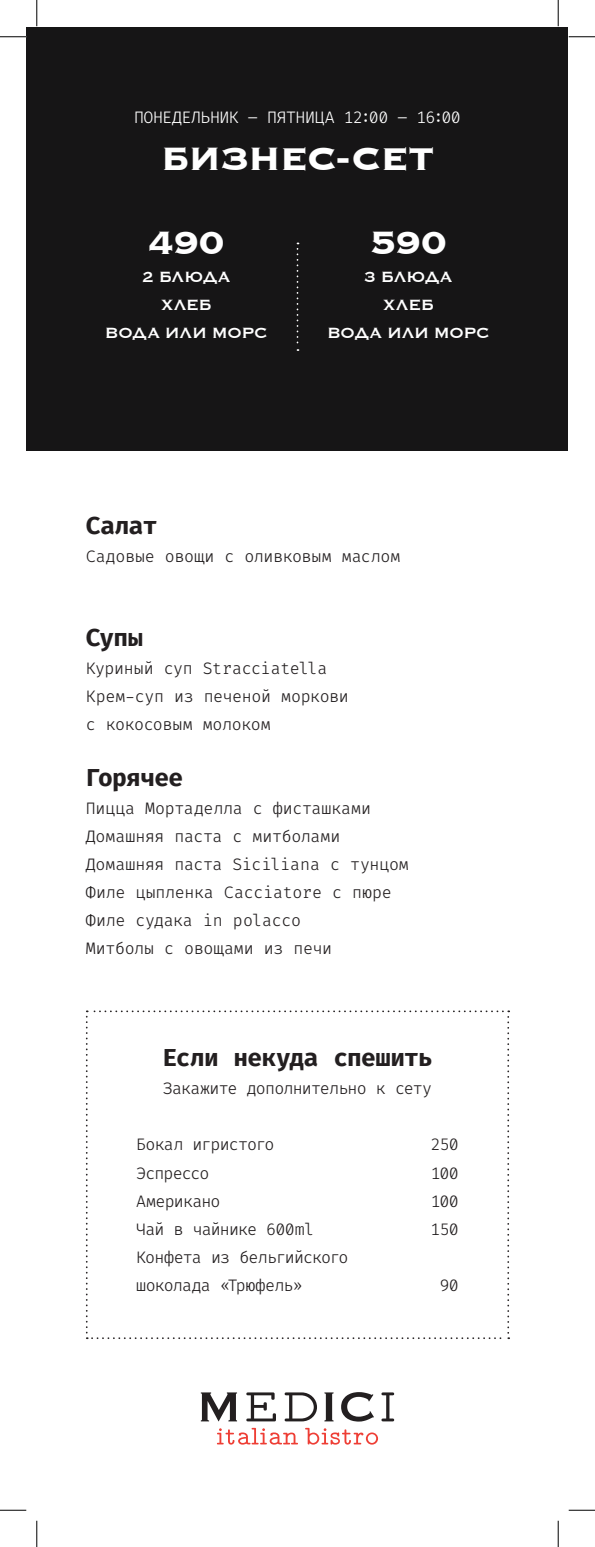
<style>
.page{position:relative;width:595px;height:1547px;background:#fff}
.page>*{position:absolute;margin:0;border:0;box-sizing:border-box;transform-origin:0 0}
.зг_1{font:700 42px "Copperplate";letter-spacing:-.02em;color:#fff}
.Paragraph_Style_3{font:700 24.5px "Fira Mono";letter-spacing:-.025em;color:#231f20}
.t1{font:19.25px "Copperplate";letter-spacing:-.02em;color:#fff}
.t2{font:300 16.62px/28px "Fira Code";letter-spacing:-.025em;color:#231f20}
.t3{font:300 16.62px/28px "Fira Code";letter-spacing:-.05em;color:#231f20}
.Paragraph_Style_5{font:300 16.62px "Fira Code";letter-spacing:-.03em;color:#fff}
.t4{font:300 16.62px "Fira Code";letter-spacing:-.045em;color:#231f20}
</style>
<div class="page">
<div style="left:27px;top:27px;width:541px;height:423px;background:#161516"></div>
<svg style="left:296px;top:243px;width:2px;height:108px"></svg>
<svg style="left:86px;top:1010px;width:423px;height:329px"></svg>
<svg style="left:217px;top:1428px;width:81px;height:16px"></svg>
<svg style="left:305px;top:1428px;width:73px;height:16px"></svg>
<svg style="left:246px;top:1392px;width:30px;height:29px"></svg>
<svg style="left:284px;top:1392px;width:33px;height:29px"></svg>
<svg style="left:381px;top:1392px;width:13px;height:29px"></svg>
<svg style="left:201px;top:1392px;width:36px;height:29px"></svg>
<svg style="left:324px;top:1392px;width:9px;height:29px"></svg>
<svg style="left:341px;top:1392px;width:33px;height:29px"></svg>
<svg style="left:0;top:36px;width:26px;height:1px"></svg>
<svg style="left:568px;top:36px;width:26px;height:1px"></svg>
<svg style="left:0;top:1510px;width:26px;height:1px"></svg>
<svg style="left:568px;top:1510px;width:26px;height:1px"></svg>
<svg style="left:36px;top:0;width:1px;height:26px"></svg>
<svg style="left:36px;top:1521px;width:1px;height:26px"></svg>
<svg style="left:557px;top:0;width:1px;height:26px"></svg>
<svg style="left:557px;top:1521px;width:1px;height:26px"></svg>
<p class="Paragraph_Style_5" style="left:134px;top:105px;width:328px">ПОНЕДЕЛЬНИК – ПЯТНИЦА 12:00 – 16:00</p>
<p class="зг_1" style="left:161px;top:131px;width:275px">БИЗНЕС-СЕТ</p>
<p class="зг_1" style="left:148px;top:215px;width:78px">490</p>
<p class="зг_1" style="left:370px;top:215px;width:78px">590</p>
<p class="t1" style="left:142px;top:265px;width:90px">2 БЛЮДА</p>
<p class="t1" style="left:161px;top:293px;width:53px">ХЛЕБ</p>
<p class="t1" style="left:105px;top:321px;width:164px">ВОДА ИЛИ МОРС</p>
<p class="t1" style="left:364px;top:265px;width:90px">3 БЛЮДА</p>
<p class="t1" style="left:383px;top:293px;width:53px">ХЛЕБ</p>
<p class="t1" style="left:327px;top:321px;width:164px">ВОДА ИЛИ МОРС</p>
<p class="Paragraph_Style_3" style="left:86px;top:509px;width:73px">Салат</p>
<p class="t2" style="left:86px;top:544px;width:316px">Садовые овощи с оливковым маслом</p>
<p class="Paragraph_Style_3" style="left:86px;top:621px;width:58px">Супы</p>
<p class="t2" style="left:86px;top:656px;width:243px">Куриный суп Stracсiatella</p>
<p class="t2" style="left:86px;top:684px;width:264px">Крем-суп из печеной моркови с кокосовым молоком</p>
<p class="Paragraph_Style_3" style="left:86px;top:761px;width:99px">Горячее</p>
<p class="t2" style="left:86px;top:796px;width:286px">Пицца Мортаделла с фисташками</p>
<p class="t2" style="left:86px;top:824px;width:256px">Домашняя паста с митболами</p>
<p class="t2" style="left:86px;top:852px;width:324px">Домашняя паста Siciliana с тунцом</p>
<p class="t2" style="left:86px;top:880px;width:307px">Филе цыпленка Cacciatore с пюре</p>
<p class="t2" style="left:86px;top:908px;width:217px">Филе судака in polacco</p>
<p class="t2" style="left:86px;top:936px;width:248px">Митболы с овощами из печи</p>
<p class="Paragraph_Style_3" style="left:162px;top:1041px;width:272px">Если некуда спешить</p>
<p class="t3" style="left:163px;top:1076px;width:271px">Закажите дополнительно к сету</p>
<p class="t3" style="left:136px;top:1132px;width:140px">Бокал игристого</p>
<p class="t3" style="left:136px;top:1160px;width:75px">Эспрессо</p>
<p class="t4" style="left:136px;top:1189px;width:86px">Американо</p>
<p class="t3" style="left:136px;top:1216px;width:179px">Чай в чайнике 600ml</p>
<p class="t3" style="left:136px;top:1244px;width:214px">Конфета из бельгийского шоколада «Трюфель»</p>
<p class="t2" style="left:430px;top:1132px;width:30px">250</p>
<p class="t2" style="left:430px;top:1160px;width:30px">100</p>
<p class="t2" style="left:430px;top:1188px;width:30px">100</p>
<p class="t2" style="left:430px;top:1216px;width:30px">150</p>
<p class="t2" style="left:439px;top:1272px;width:21px">90</p>
</div>
